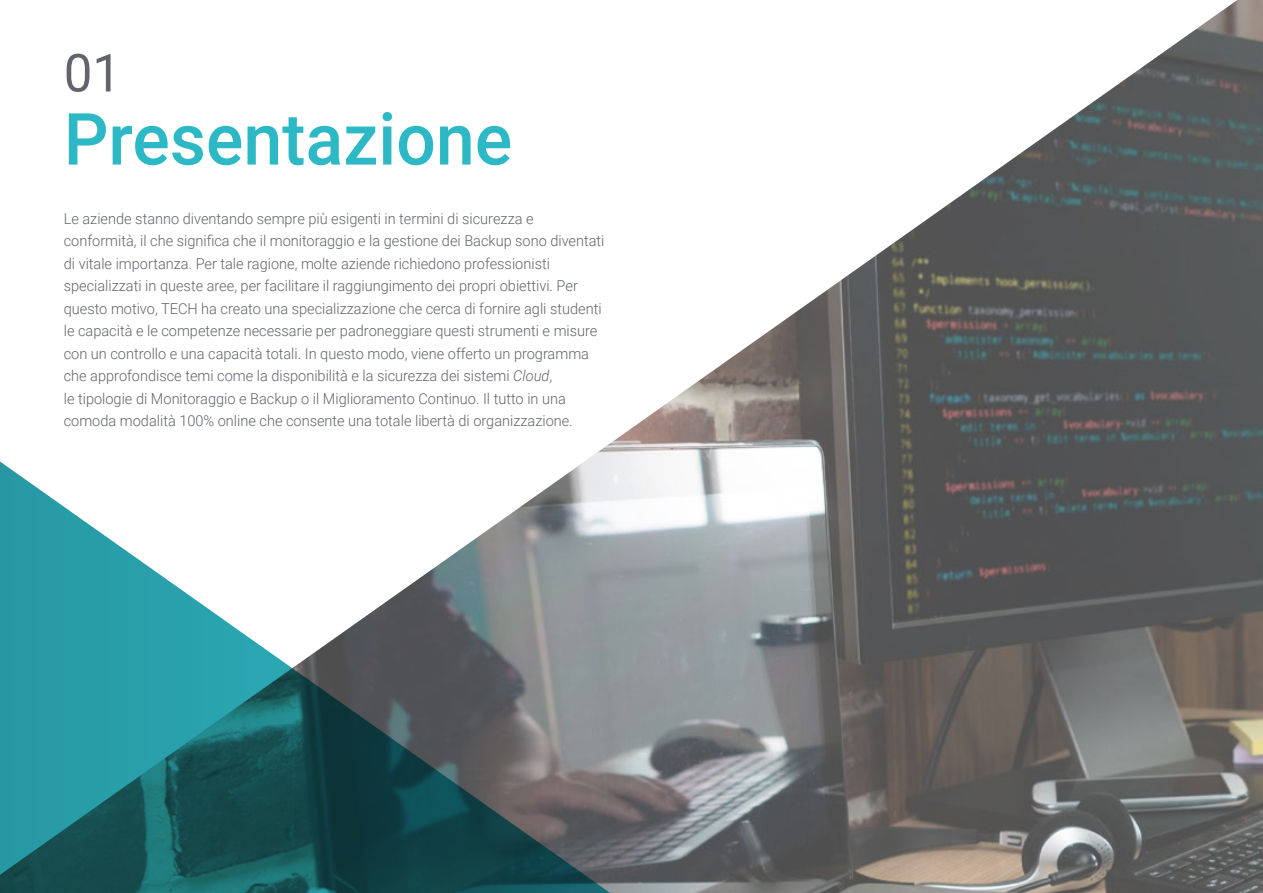
<style>
.page{position:relative;width:1263px;height:893px;background:#fff}
.page>*{position:absolute;margin:0;border:0;box-sizing:border-box;transform-origin:0 0}
.t1{font:500 72px "Roboto";color:#2db8c5}
.t2{font:52.5px "Roboto";color:#61646a}
.t3{font:300 15px/22.5px "Roboto";color:#61646a}
.s1{font-style:italic}
</style>
<div class="page">
<img style="left:607px;top:0;width:656px;height:893px">
<svg style="left:0;top:446px;width:640px;height:447px"></svg>
<h2 class="t2" style="left:64px;top:36px;width:59px">01</h2>
<h1 class="t1" style="left:64px;top:89px;width:450px">Presentazione</h1>
<p class="t3" style="left:64px;top:207px;width:542px">Le aziende stanno diventando sempre più esigenti in termini di sicurezza e conformità, il che significa che il monitoraggio e la gestione dei Backup sono diventati di vitale importanza. Per tale ragione, molte aziende richiedono professionisti specializzati in queste aree, per facilitare il raggiungimento dei propri obiettivi. Per questo motivo, TECH ha creato una specializzazione che cerca di fornire agli studenti le capacità e le competenze necessarie per padroneggiare questi strumenti e misure con un controllo e una capacità totali. In questo modo, viene offerto un programma che approfondisce temi come la disponibilità e la sicurezza dei sistemi <span class="s1">Cloud</span>,<br>le tipologie di Monitoraggio e Backup o il Miglioramento Continuo. Il tutto in una comoda modalità 100% online che consente una totale libertà di organizzazione.</p>
</div>
